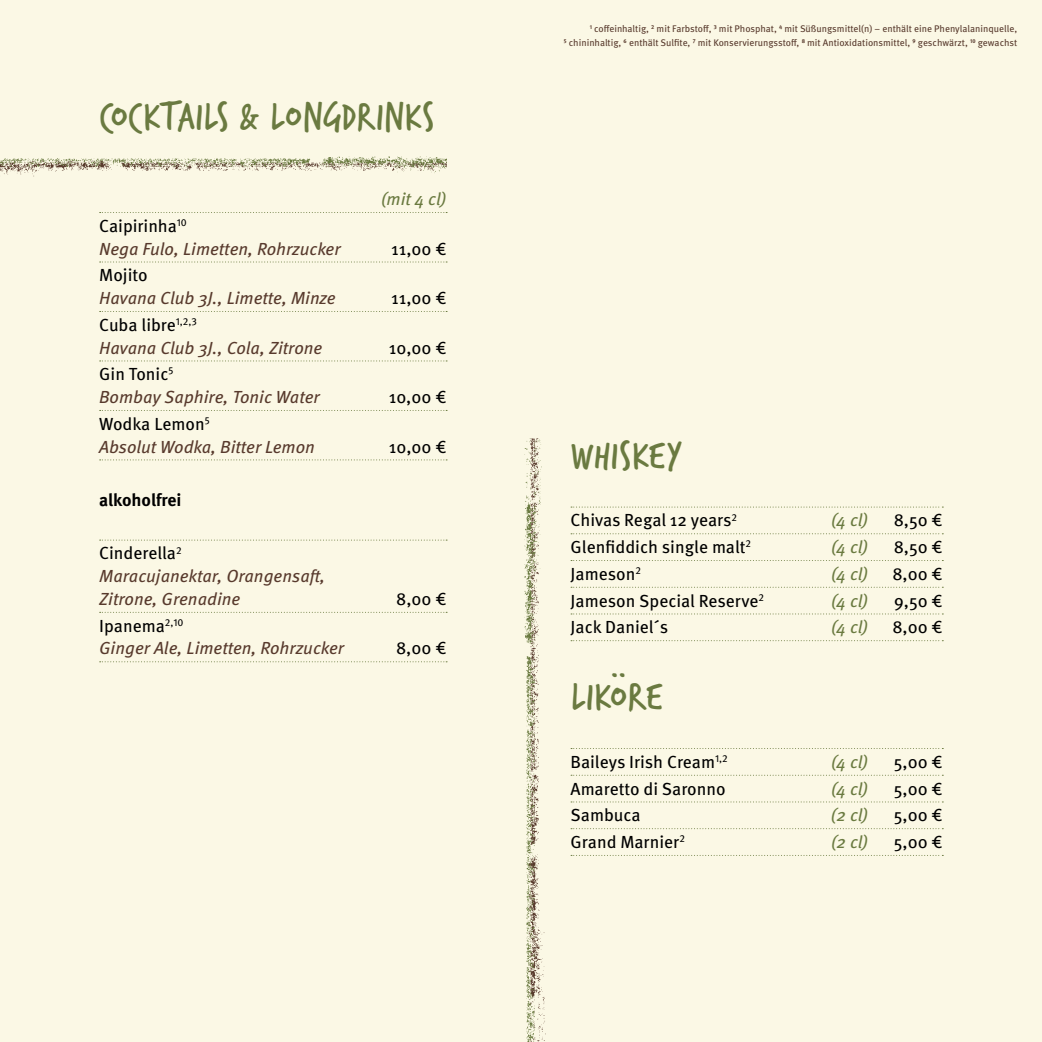
<style>
.page{position:relative;width:1042px;height:1042px;background:#fbf8e5}
.page>*{position:absolute;margin:0;border:0;box-sizing:border-box;transform-origin:0 0}
.t1{font:42px "Verveine";color:#6a7a40}
.t2{font:italic 17.5px/22.8px "Meta Pro";color:#583a2d}
.t3{font:17.5px "Meta Pro";color:#000}
.t4{font:italic 17.5px "Meta Pro";letter-spacing:-.005em;color:#6a7a40}
.t5{font:700 17.5px "Meta Pro";letter-spacing:-.005em;color:#000}
.t6{font:9.62px/14px "Meta Pro";color:#583a2d;text-align:right}
.s1{font-style:normal;color:#000}
</style>
<div class="page">
<svg style="left:571px;top:507px;width:372px;height:1px"></svg>
<svg style="left:571px;top:533px;width:372px;height:1px"></svg>
<svg style="left:571px;top:560px;width:372px;height:1px"></svg>
<svg style="left:571px;top:587px;width:372px;height:1px"></svg>
<svg style="left:571px;top:613px;width:372px;height:1px"></svg>
<svg style="left:571px;top:640px;width:372px;height:1px"></svg>
<svg style="left:571px;top:748px;width:372px;height:1px"></svg>
<svg style="left:571px;top:775px;width:372px;height:1px"></svg>
<svg style="left:571px;top:801px;width:372px;height:1px"></svg>
<svg style="left:571px;top:828px;width:372px;height:1px"></svg>
<svg style="left:571px;top:855px;width:372px;height:1px"></svg>
<img style="left:524px;top:438px;width:22px;height:604px">
<svg style="left:100px;top:212px;width:347px;height:1px"></svg>
<svg style="left:100px;top:262px;width:347px;height:1px"></svg>
<svg style="left:100px;top:311px;width:347px;height:1px"></svg>
<svg style="left:100px;top:360px;width:347px;height:1px"></svg>
<svg style="left:100px;top:410px;width:347px;height:1px"></svg>
<svg style="left:100px;top:459px;width:347px;height:1px"></svg>
<svg style="left:100px;top:540px;width:347px;height:1px"></svg>
<svg style="left:100px;top:612px;width:347px;height:1px"></svg>
<svg style="left:100px;top:661px;width:347px;height:1px"></svg>
<img style="left:0;top:156px;width:446px;height:21px">
<h1 class="t1" style="left:99px;top:87px;width:337px">COCKTAILS &amp; LONGDRINKS</h1>
<p class="t2" style="left:99px;top:213px;width:243px"><span class="s1">Caipirinha</span><sup>10<br></sup>Nega Fulo, Limetten, Rohrzucker</p>
<p class="t4" style="left:381px;top:186px;width:67px">(mit 4 cl)</p>
<p class="t3" style="left:391px;top:235px;width:57px">11,00 €</p>
<p class="t3" style="left:99px;top:262px;width:50px">Mojito</p>
<p class="t2" style="left:99px;top:285px;width:238px">Havana Club 3J., Limette, Minze</p>
<p class="t3" style="left:391px;top:285px;width:57px">11,00 €</p>
<p class="t2" style="left:99px;top:312px;width:225px"><span class="s1">Cuba libre</span><sup>1,2,3<br></sup>Havana Club 3J., Cola, Zitrone</p>
<p class="t3" style="left:389px;top:334px;width:59px">10,00 €</p>
<p class="t2" style="left:99px;top:362px;width:222px"><span class="s1">Gin Tonic</span><sup>5<br></sup>Bombay Saphire, Tonic Water</p>
<p class="t2" style="left:99px;top:411px;width:217px"><span class="s1">Wodka Lemon</span><sup>5<br></sup>Absolut Wodka, Bitter Lemon</p>
<p class="t5" style="left:99px;top:486px;width:84px">alkoholfrei</p>
<p class="t2" style="left:99px;top:541px;width:227px"><span class="s1">Cinderella</span><sup>2<br></sup>Maracujanektar, Orangensaft,<br>Zitrone, Grenadine</p>
<p class="t2" style="left:99px;top:613px;width:246px"><span class="s1">Ipanema</span><sup>2,10<br></sup>Ginger Ale, Limetten, Rohrzucker</p>
<p class="t3" style="left:389px;top:383px;width:59px">10,00 €</p>
<p class="t3" style="left:389px;top:433px;width:59px">10,00 €</p>
<p class="t3" style="left:396px;top:585px;width:52px">8,00 €</p>
<p class="t3" style="left:396px;top:635px;width:52px">8,00 €</p>
<p class="t6" style="left:564px;top:21px;width:455px"><sup>1</sup> coffeinhaltig, <sup>2</sup> mit Farbstoff, <sup>3</sup> mit Phosphat, <sup>4</sup> mit Süßungsmittel(n) – enthält eine Phenylalaninquelle,<br><sup>5</sup> chininhaltig, <sup>6</sup> enthält Sulfite, <sup>7</sup> mit Konservierungsstoff, <sup>8</sup> mit Antioxidationsmittel, <sup>9</sup> geschwärzt, <sup>10</sup> gewachst</p>
<h1 class="t1" style="left:570px;top:426px;width:112px">WHISKEY</h1>
<p class="t3" style="left:570px;top:507px;width:168px">Chivas Regal 12 years<sup>2</sup></p>
<p class="t4" style="left:831px;top:507px;width:39px">(4 cl)</p>
<p class="t3" style="left:893px;top:507px;width:51px">8,50 €</p>
<p class="t3" style="left:570px;top:534px;width:182px">Glenfiddich single malt<sup>2</sup></p>
<p class="t4" style="left:831px;top:534px;width:39px">(4 cl)</p>
<p class="t3" style="left:893px;top:534px;width:51px">8,50 €</p>
<p class="t3" style="left:570px;top:560px;width:72px">Jameson<sup>2</sup></p>
<p class="t4" style="left:831px;top:560px;width:39px">(4 cl)</p>
<p class="t3" style="left:892px;top:560px;width:52px">8,00 €</p>
<p class="t3" style="left:570px;top:587px;width:195px">Jameson Special Reserve<sup>2</sup></p>
<p class="t4" style="left:831px;top:587px;width:39px">(4 cl)</p>
<p class="t3" style="left:894px;top:587px;width:50px">9,50 €</p>
<p class="t3" style="left:570px;top:614px;width:99px">Jack Daniel´s</p>
<p class="t4" style="left:831px;top:614px;width:39px">(4 cl)</p>
<p class="t3" style="left:892px;top:614px;width:52px">8,00 €</p>
<h1 class="t1" style="left:570px;top:667px;width:94px">LIKÖRE</h1>
<p class="t3" style="left:570px;top:748px;width:159px">Baileys Irish Cream<sup>1,2</sup></p>
<p class="t4" style="left:831px;top:748px;width:39px">(4 cl)</p>
<p class="t3" style="left:894px;top:748px;width:50px">5,00 €</p>
<p class="t3" style="left:570px;top:775px;width:157px">Amaretto di Saronno</p>
<p class="t4" style="left:831px;top:775px;width:39px">(4 cl)</p>
<p class="t3" style="left:894px;top:775px;width:50px">5,00 €</p>
<p class="t3" style="left:570px;top:802px;width:71px">Sambuca</p>
<p class="t4" style="left:830px;top:802px;width:39px">(2 cl)</p>
<p class="t3" style="left:894px;top:802px;width:50px">5,00 €</p>
<p class="t3" style="left:570px;top:828px;width:116px">Grand Marnier<sup>2</sup></p>
<p class="t4" style="left:830px;top:828px;width:39px">(2 cl)</p>
<p class="t3" style="left:894px;top:828px;width:50px">5,00 €</p>
</div>
